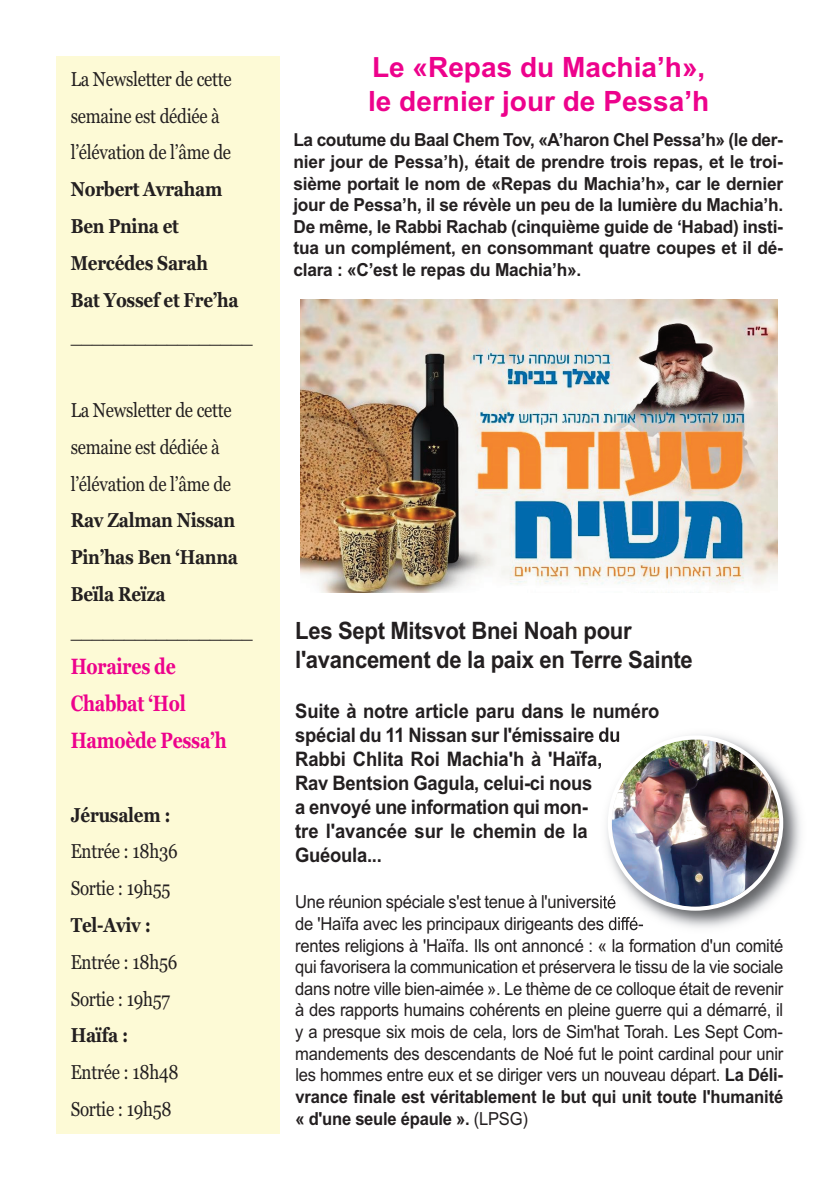
<style>
.page{position:relative;width:840px;height:1191px;background:#fff}
.page>*{position:absolute;margin:0;border:0;box-sizing:border-box;transform-origin:0 0}
.t1{font:700 28px/33.6px "Arial";color:#ed028c}
.t2{font:700 24px/28.8px "Arial";letter-spacing:-.015em;color:#231f20;scale:.92 1}
.t3{font:700 22px/36.8px "Georgia";letter-spacing:-.015em;color:#ed028c;scale:.8 1}
.t4{font:20px/36.8px "Georgia";letter-spacing:-.015em;color:#231f20;scale:.85 1}
.t5{font:700 20px/24px "Arial";letter-spacing:-.015em;color:#231f20;scale:.92 1}
.t6{font:700 20px/36.8px "Georgia";letter-spacing:-.015em;color:#231f20;scale:.85 1}
.t7{font:18px/21.6px "Arial";letter-spacing:-.015em;color:#231f20;scale:.92 1}
.t8{font:700 18px/21.6px "Arial";letter-spacing:-.01em;color:#231f20;text-align:justify;scale:.96 1}
.s1{font-weight:700}
</style>
<div class="page">
<div style="left:57px;top:57px;width:222px;height:1077px;background:#fdfad6"></div>
<img style="left:300px;top:299px;width:477px;height:293px">
<img style="left:598px;top:727px;width:203px;height:204px">
<img style="left:607px;top:735px;width:175px;height:175px">
<p class="t4" style="left:71px;top:61px;width:191px">La Newsletter de cette semaine est dédiée à l’élévation de l’âme de</p>
<p class="t6" style="left:71px;top:171px;width:199px">Norbert Avraham<br>Ben Pnina et<br>Mercédes Sarah<br>Bat Yossef et Fre’ha</p>
<p class="t4" style="left:71px;top:318px;width:215px">_________________</p>
<p class="t4" style="left:71px;top:391px;width:191px">La Newsletter de cette semaine est dédiée à l’élévation de l’âme de</p>
<p class="t6" style="left:71px;top:502px;width:198px">Rav Zalman Nissan<br>Pin’has Ben ‘Hanna<br>Beïla Reïza</p>
<p class="t4" style="left:71px;top:612px;width:215px">_________________</p>
<p class="t3" style="left:71px;top:648px;width:196px">Horaires de<br>Chabbat ‘Hol<br>Hamoède Pessa’h</p>
<p class="t6" style="left:71px;top:796px;width:119px">Jérusalem :</p>
<p class="t4" style="left:71px;top:833px;width:127px">Entrée : 18h36<br>Sortie : 19h55</p>
<p class="t6" style="left:71px;top:906px;width:96px">Tel-Aviv :</p>
<p class="t4" style="left:71px;top:943px;width:127px">Entrée : 18h56<br>Sortie : 19h57</p>
<p class="t6" style="left:71px;top:1017px;width:69px">Haïfa :</p>
<p class="t4" style="left:71px;top:1053px;width:128px">Entrée : 18h48<br>Sortie : 19h58</p>
<h1 class="t1" style="left:368px;top:51px;width:342px">Le «Repas du Machia’h», le dernier jour de Pessa’h</h1>
<p class="t8" style="left:293px;top:129px;width:511px">La coutume du Baal Chem Tov, «A’haron Chel Pessa’h» (le der&shy;nier jour de Pessa’h), était de prendre trois repas, et le troi&shy;sième portait le nom de «Repas du Machia’h», car le dernier jour de Pessa’h, il se révèle un peu de la lumière du Machia’h.<br>De même, le Rabbi Rachab (cinquième guide de ‘Habad) insti&shy;tua un complément, en consommant quatre coupes et il dé&shy;clara : «C’est le repas du Machia’h».</p>
<h2 class="t2" style="left:295px;top:616px;width:433px">Les Sept Mitsvot Bnei Noah pour l'avancement de la paix en Terre Sainte</h2>
<p class="t5" style="left:295px;top:699px;width:397px">Suite à notre article paru dans le numéro spécial du 11 Nissan sur l'émissaire du<br>Rabbi Chlita Roi Machia'h à 'Haïfa,<br>Rav Bentsion Gagula, celui-ci nous<br>a envoyé une information qui mon-<br>tre l'avancée sur le chemin de la<br>Guéoula...</p>
<p class="t7" style="left:295px;top:891px;width:531px">Une réunion spéciale s'est tenue à l'université<br>de 'Haïfa avec les principaux dirigeants des diffé-<br>rentes religions à 'Haïfa. Ils ont annoncé : « la formation d'un comité qui favorisera la communication et préservera le tissu de la vie sociale dans notre ville bien-aimée ». Le thème de ce colloque était de revenir à des rapports humains cohérents en pleine guerre qui a démarré, il y a presque six mois de cela, lors de Sim'hat Torah. Les Sept Com&shy;mandements des descendants de Noé fut le point cardinal pour unir les hommes entre eux et se diriger vers un nouveau départ. <span class="s1">La Déli&shy;vrance finale est véritablement le but qui unit toute l'humanité « d'une seule épaule ».</span> (LPSG)</p>
</div>
